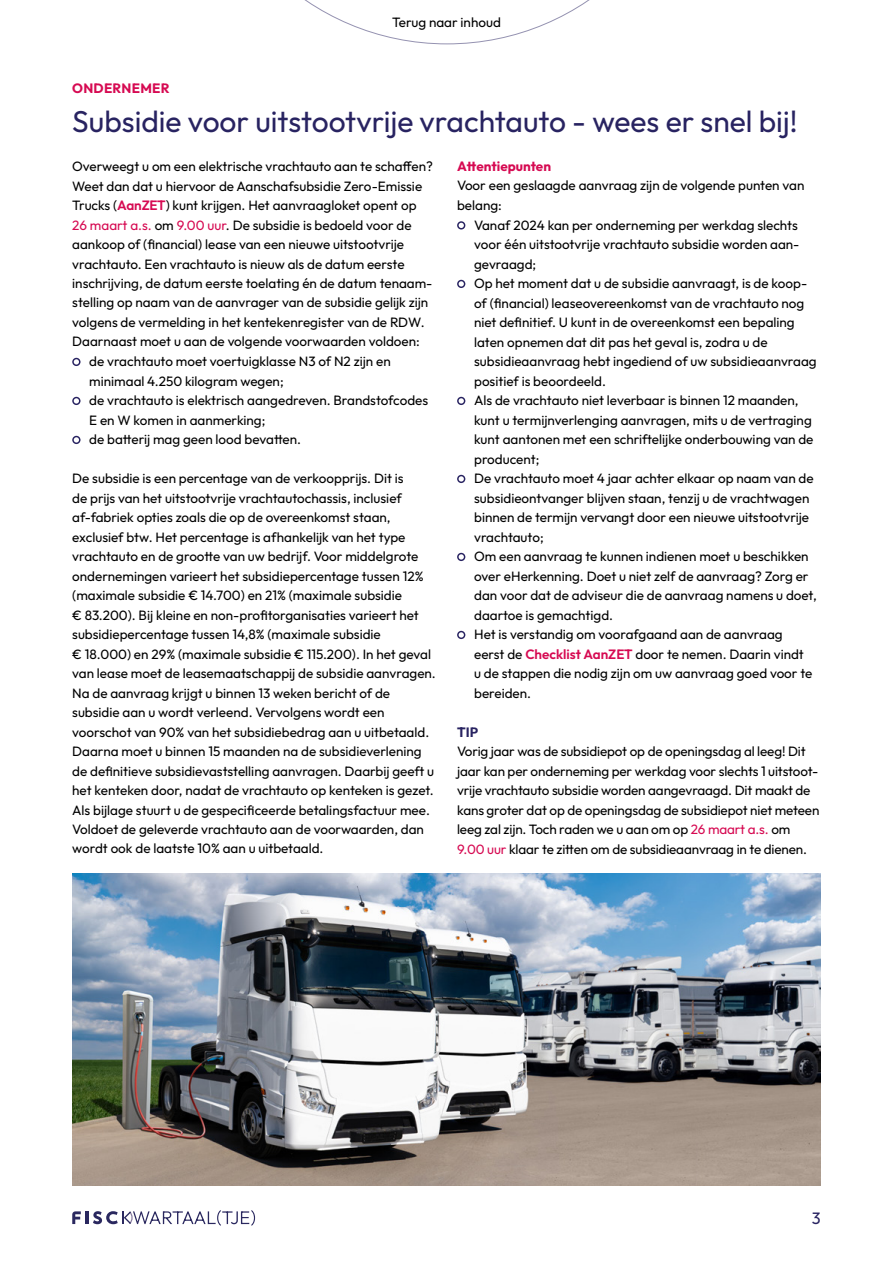
<style>
.page{position:relative;width:893px;height:1263px;background:#fff}
.page>*{position:absolute;margin:0;border:0;box-sizing:border-box;transform-origin:0 0}
.t1{font:30px "Outfit";color:#282361}
.t2{font:16.5px "Outfit";color:#282361}
.t3{font:13.5px/19.5px "Outfit";color:#000}
.t4{font:700 13.5px "Outfit";color:#d60a52}
.t5{font:700 13.5px "Outfit";letter-spacing:.02em;color:#d60a52}
.t6{font:700 13.5px "Outfit";color:#282361}
.s1{font-weight:600;color:#d60a52}
.s2{color:#d60a52}
</style>
<div class="page">
<svg style="left:304px;top:0;width:286px;height:44px"></svg>
<svg style="left:72px;top:1210px;width:183px;height:16px"></svg>
<svg style="left:72px;top:358px;width:9px;height:8px"></svg>
<svg style="left:72px;top:397px;width:9px;height:8px"></svg>
<svg style="left:72px;top:436px;width:9px;height:8px"></svg>
<svg style="left:457px;top:221px;width:8px;height:9px"></svg>
<svg style="left:457px;top:280px;width:8px;height:8px"></svg>
<svg style="left:457px;top:397px;width:8px;height:8px"></svg>
<svg style="left:457px;top:475px;width:8px;height:8px"></svg>
<svg style="left:457px;top:553px;width:8px;height:8px"></svg>
<svg style="left:457px;top:631px;width:8px;height:8px"></svg>
<img style="left:72px;top:873px;width:749px;height:312px">
<p class="t3" style="left:392px;top:12px;width:110px">Terug naar inhoud</p>
<p class="t5" style="left:72px;top:79px;width:99px">ONDERNEMER</p>
<h1 class="t1" style="left:72px;top:102px;width:727px">Subsidie voor uitstootvrije vrachtauto - wees er snel bij!</h1>
<p class="t3" style="left:72px;top:157px;width:362px">Overweegt u om een elektrische vrachtauto aan te schaffen?</p>
<p class="t3" style="left:72px;top:176px;width:351px">Weet dan dat u hiervoor de Aanschafsubsidie Zero-Emissie</p>
<p class="t3" style="left:72px;top:196px;width:346px">Trucks (<span class="s1">AanZET</span>) kunt krijgen. Het aanvraagloket opent op</p>
<p class="t3" style="left:72px;top:215px;width:341px"><span class="s2">26 maart a.s.</span> om <span class="s2">9.00 uur</span>. De subsidie is bedoeld voor de</p>
<p class="t3" style="left:72px;top:235px;width:333px">aankoop of (financial) lease van een nieuwe uitstootvrije</p>
<p class="t3" style="left:72px;top:254px;width:334px">vrachtauto. Een vrachtauto is nieuw als de datum eerste</p>
<p class="t3" style="left:72px;top:274px;width:362px">inschrijving, de datum eerste toelating én de datum tenaam-</p>
<p class="t3" style="left:72px;top:293px;width:357px">stelling op naam van de aanvrager van de subsidie gelijk zijn</p>
<p class="t3" style="left:72px;top:313px;width:354px">volgens de vermelding in het kentekenregister van de RDW.</p>
<p class="t3" style="left:72px;top:332px;width:349px">Daarnaast moet u aan de volgende voorwaarden voldoen:</p>
<p class="t3" style="left:89px;top:352px;width:303px">de vrachtauto moet voertuigklasse N3 of N2 zijn en</p>
<p class="t3" style="left:89px;top:371px;width:196px">minimaal 4.250 kilogram wegen;</p>
<p class="t3" style="left:89px;top:391px;width:340px">de vrachtauto is elektrisch aangedreven. Brandstofcodes</p>
<p class="t3" style="left:89px;top:410px;width:178px">E en W komen in aanmerking;</p>
<p class="t3" style="left:89px;top:430px;width:213px">de batterij mag geen lood bevatten.</p>
<p class="t3" style="left:72px;top:469px;width:365px">De subsidie is een percentage van de verkoopprijs. Dit is<br>de prijs van het uitstootvrije vrachtautochassis, inclusief af-fabriek opties zoals die op de overeenkomst staan, exclusief btw. Het percentage is afhankelijk van het type vrachtauto en de grootte van uw bedrijf. Voor middelgrote ondernemingen varieert het subsidiepercentage tussen 12% (maximale subsidie € 14.700) en 21% (maximale subsidie<br>€ 83.200). Bij kleine en non-profitorganisaties varieert het subsidiepercentage tussen 14,8% (maximale subsidie<br>€ 18.000) en 29% (maximale subsidie € 115.200). In het geval van lease moet de leasemaatschappij de subsidie aanvragen.<br>Na de aanvraag krijgt u binnen 13 weken bericht of de subsidie aan u wordt verleend. Vervolgens wordt een voorschot van 90% van het subsidiebedrag aan u uitbetaald.<br>Daarna moet u binnen 15 maanden na de subsidieverlening de definitieve subsidievaststelling aanvragen. Daarbij geeft u het kenteken door, nadat de vrachtauto op kenteken is gezet.<br>Als bijlage stuurt u de gespecificeerde betalingsfactuur mee.<br>Voldoet de geleverde vrachtauto aan de voorwaarden, dan wordt ook de laatste 10% aan u uitbetaald.</p>
<p class="t4" style="left:457px;top:157px;width:95px">Attentiepunten</p>
<p class="t3" style="left:457px;top:176px;width:349px">Voor een geslaagde aanvraag zijn de volgende punten van belang:</p>
<p class="t3" style="left:474px;top:215px;width:344px">Vanaf 2024 kan per onderneming per werkdag slechts voor één uitstootvrije vrachtauto subsidie worden aan--- gevraagd;<br>Op het moment dat u de subsidie aanvraagt, is de koop&shy;of (financial) leaseovereenkomst van de vrachtauto nog niet definitief. U kunt in de overeenkomst een bepaling laten opnemen dat dit pas het geval is, zodra u de subsidieaanvraag hebt ingediend of uw subsidieaanvraag positief is beoordeeld.<br>Als de vrachtauto niet leverbaar is binnen 12 maanden, kunt u termijnverlenging aanvragen, mits u de vertraging kunt aantonen met een schriftelijke onderbouwing van de producent;<br>De vrachtauto moet 4 jaar achter elkaar op naam van de subsidieontvanger blijven staan, tenzij u de vrachtwagen binnen de termijn vervangt door een nieuwe uitstootvrije vrachtauto;<br>Om een aanvraag te kunnen indienen moet u beschikken over eHerkenning. Doet u niet zelf de aanvraag? Zorg er dan voor dat de adviseur die de aanvraag namens u doet, daartoe is gemachtigd.<br>Het is verstandig om voorafgaand aan de aanvraag<br>eerst de <span class="s1">Checklist AanZET</span> door te nemen. Daarin vindt<br>u de stappen die nodig zijn om uw aanvraag goed voor te bereiden.</p>
<p class="t6" style="left:457px;top:723px;width:23px">TIP</p>
<p class="t3" style="left:457px;top:742px;width:364px">Vorig jaar was de subsidiepot op de openingsdag al leeg! Dit jaar kan per onderneming per werkdag voor slechts 1 uitstoot&shy;vrije vrachtauto subsidie worden aangevraagd. Dit maakt de kans groter dat op de openingsdag de subsidiepot niet meteen leeg zal zijn. Toch raden we u aan om op <span class="s2">26 maart a.s.</span> om <span class="s2">9.00 uur</span> klaar te zitten om de subsidieaanvraag in te dienen.</p>
<p class="t2" style="left:812px;top:1208px;width:10px">3</p>
</div>
